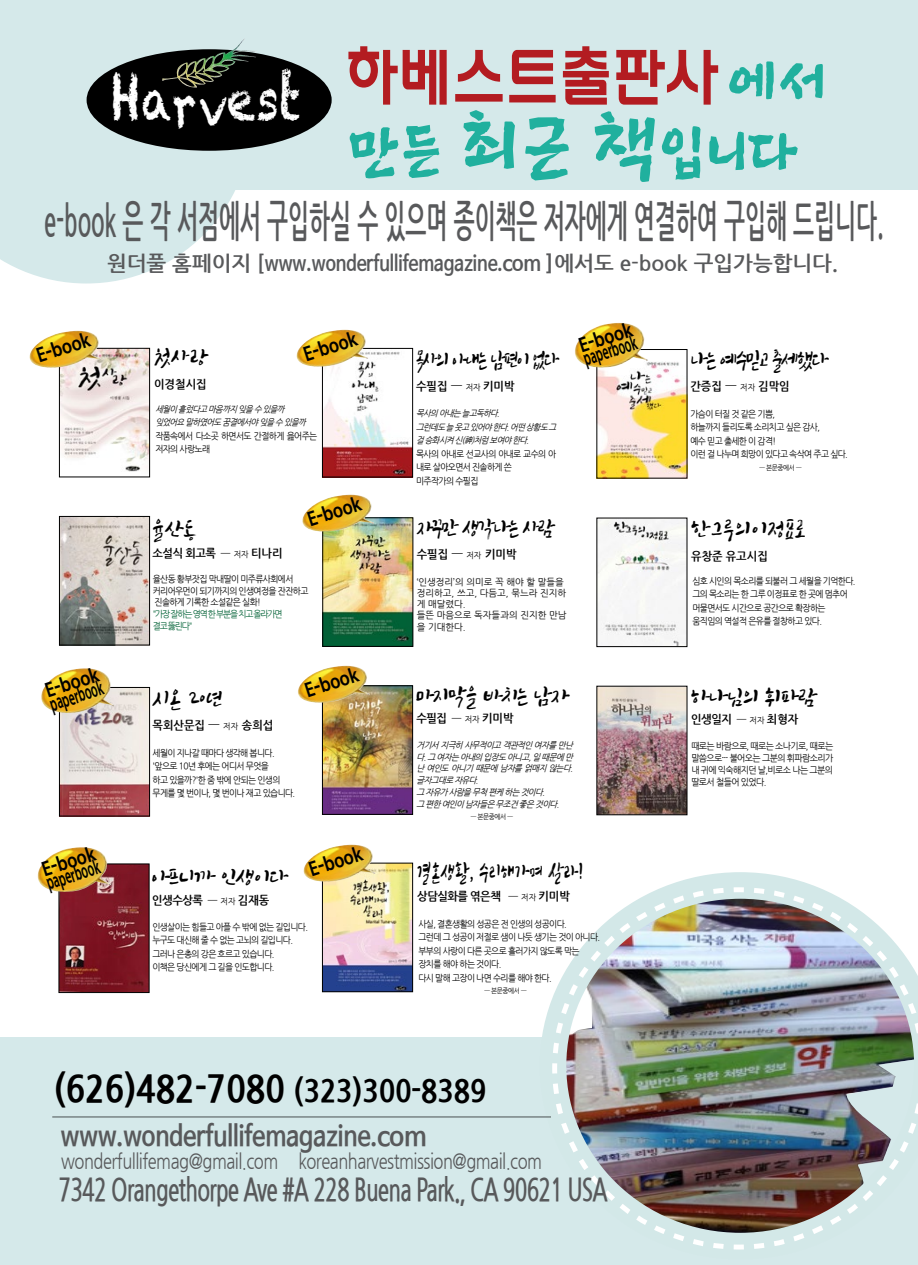
<style>
.page{position:relative;width:918px;height:1265px;background:#fff}
.page>*{position:absolute;margin:0;border:0;box-sizing:border-box;transform-origin:0 0}
.t1{font:63.18px "Korail 2007";color:#b31c21;scale:.85 1}
.t2{font:62.65px "Jeju Hallasan OTF";color:#20b09e;scale:.86 1}
.t3{font:700 43.75px "Nanum Gothic";color:#58595b;scale:.51 1}
.t4{font:800 37.98px "Nanum Gothic";color:#000;scale:.85 1}
.t5{font:700 32.02px "Nanum Gothic";letter-spacing:-.04em;color:#58595b;scale:.66 1}
.t6{font:700 28px "Nanum Barun Gothic";color:#58595b;scale:.84 1}
.t7{font:25.2px "Makgeolli";letter-spacing:-.05em;color:#000;scale:.95 1}
.t8{font:25.2px "Makgeolli";letter-spacing:-.08em;color:#000;scale:.85 1}
.t9{font:25.2px "Makgeolli";color:#000;scale:.71 1}
.t10{font:25.2px "Makgeolli";letter-spacing:-.08em;color:#000;scale:.76 1}
.t11{font:25.2px "Makgeolli";color:#000;scale:.95 1}
.t12{font:700 21px "Nanum Barun Gothic";color:#58595b;scale:.84 1}
.t13{font:20.82px "Nanum Gothic";letter-spacing:-.03em;color:#58595b;scale:.79 1}
.t14{font:19.25px/14px "Korail 2007";color:#000;scale:.85 1}
.t15{font:700 11.72px "Nanum Gothic";color:#000;scale:.95 1}
.t16{font:700 11.72px "Nanum Gothic";letter-spacing:-.04em;color:#000;scale:.95 1}
.t17{font:9.28px/13.5px "Nanum Gothic";letter-spacing:-.07em;color:#000;scale:.93 1}
.t18{font:9.28px/11.7px "Nanum Gothic";letter-spacing:-.07em;color:#000;text-align:justify;scale:.95 1}
.t19{font:9.28px/11.4px "Nanum Gothic";color:#000}
.t20{font:9.28px/11.7px "Nanum Gothic";letter-spacing:-.13em;color:#006135;scale:.93 1}
.t21{font:italic 8.75px/11.7px "Nanum Gothic";color:#000;scale:.95 1}
.t22{font:italic 8.75px/13.5px "Nanum Gothic";color:#000;scale:.93 1}
.t23{font:7px "Nanum Gothic";letter-spacing:-.07em;color:#000;scale:.93 1}
.s1{font-family:"Jeju Hallasan OTF";font-size:62.65px;color:#20b09e}
.s2{font-size:77px}
.s3{font-family:"Nanum Gothic"}
.s4{font-weight:400;font-size:13.47px}
.s5{font-weight:400;font-size:8.4px}
.s6{font-weight:400}
.s7{font-family:"Nanum Myeongjo"}
.s8{font-size:31.68px}
.s9{font-size:26.78px}
</style>
<div class="page">
<svg style="left:0;top:0;width:252px;height:284px;background:#daebec"></svg>
<div style="left:173px;top:0;width:744px;height:189px;background:#d5e9ea"></div>
<div style="left:0;top:1038px;width:918px;height:227px;background:#d5e9ea"></div>
<svg style="left:540px;top:872px;width:271px;height:166px"></svg>
<div style="left:87px;top:49px;width:245px;height:102px;background:#000;border-radius:50%"></div>
<img style="left:162px;top:38px;width:95px;height:50px">
<img style="left:599px;top:520px;width:86px;height:125px">
<img style="left:324px;top:520px;width:87px;height:125px">
<div style="left:322px;top:518px;width:91px;height:129px;border:1px solid #000"></div>
<img style="left:61px;top:518px;width:87px;height:125px">
<div style="left:59px;top:516px;width:91px;height:129px;border:1px solid #000"></div>
<img style="left:550px;top:885px;width:368px;height:365px">
<hr style="left:52px;top:1116px;width:499px;height:2px;background:#000">
<img style="left:302px;top:495px;width:74px;height:39px">
<img style="left:61px;top:689px;width:87px;height:125px">
<div style="left:59px;top:687px;width:91px;height:129px;border:1px solid #000"></div>
<img style="left:599px;top:688px;width:86px;height:125px">
<div style="left:597px;top:686px;width:90px;height:129px;border:1px solid #000"></div>
<img style="left:324px;top:688px;width:87px;height:125px">
<div style="left:322px;top:686px;width:91px;height:129px;border:1px solid #000"></div>
<img style="left:298px;top:666px;width:73px;height:39px">
<img style="left:61px;top:866px;width:86px;height:125px">
<img style="left:324px;top:865px;width:87px;height:125px">
<div style="left:322px;top:863px;width:91px;height:129px;border:1px solid #000"></div>
<img style="left:303px;top:845px;width:74px;height:39px">
<img style="left:61px;top:350px;width:87px;height:122px">
<div style="left:59px;top:348px;width:91px;height:129px;border:1px solid #000"></div>
<img style="left:599px;top:362px;width:86px;height:114px">
<img style="left:324px;top:352px;width:87px;height:123px">
<div style="left:322px;top:348px;width:91px;height:129px;border:1px solid #000"></div>
<img style="left:29px;top:331px;width:74px;height:39px">
<img style="left:296px;top:330px;width:74px;height:39px">
<img style="left:575px;top:323px;width:74px;height:47px">
<img style="left:41px;top:668px;width:74px;height:48px">
<img style="left:37px;top:847px;width:75px;height:47px">
<h1 class="t1" style="left:111px;top:39px;width:843px"><sub>H</sub><sub>arves</sub><sub>t</sub> 하베스트출판사<span class="s1">에서</span></h1>
<h2 class="t2" style="left:348px;top:121px;width:525px">만든 <span class="s2">최근 책</span>입니다</h2>
<h3 class="t3" style="left:44px;top:199px;width:1648px">e-book 은 각 서점에서 구입하실 수 있으며 종이책은 저자에게 연결하여 구입해 드립니다.</h3>
<h3 class="t12" style="left:107px;top:253px;width:872px"><span class="s3">원더풀 홈페이지 [</span>www.wonderfullifemagazine.com ]<span class="s3">에서도 e-book 구입가능합니다.</span></h3>
<h3 class="t14" style="left:35px;top:350px;width:66px;rotate:-18deg">E-book</h3>
<h3 class="t14" style="left:302px;top:349px;width:66px;rotate:-18deg">E-book</h3>
<h3 class="t14" style="left:578px;top:340px;width:66px;rotate:-18deg">E-book paperbook</h3>
<h3 class="t7" style="left:154px;top:343px;width:58px">첫사랑</h3>
<p class="t22" style="left:155px;top:402px;width:166px">세월이 흘렀다고 마음까지 잊을 수 있을까 잊었어요 말하였어도 꿈결에서야 잊을 수 있을까</p>
<p class="t17" style="left:155px;top:429px;width:176px">작품속에서 다소곳 하면서도 간절하게 읊어주는 저자의 사랑노래</p>
<h3 class="t10" style="left:416px;top:345px;width:190px">목사의 아내는 남편이 없다</h3>
<p class="t15" style="left:416px;top:380px;width:105px">수필집 <span class="s4">―</span> <span class="s5">저자</span> 키미박</p>
<p class="t22" style="left:416px;top:407px;width:155px">목사의 아내는 늘고독하다.<br>그런데도 늘 웃고 있어야 한다.어떤 상황도 그 걸 승화시켜 신(神)처럼 보여야 한다.</p>
<p class="t17" style="left:416px;top:447px;width:152px">목사의 아내로 선교사의 아내로 교수의 아 내로 살아오면서 진솔하게 쓴<br>미주작가의 수필집</p>
<p class="t15" style="left:154px;top:378px;width:57px">이경철시집</p>
<h3 class="t7" style="left:152px;top:514px;width:48px">율산동</h3>
<p class="t16" style="left:153px;top:548px;width:138px">소설식 회고록 <span class="s6">―</span> <span class="s5">저자</span> 티나리</p>
<h3 class="t14" style="left:306px;top:514px;width:66px;rotate:-18deg">E-book</h3>
<p class="t17" style="left:153px;top:573px;width:169px;line-height:11.7px">율산동 황부잣집 막내딸이 미주류사회에서 커리어우먼이 되기까지의 인생여정을 잔잔하고 진솔하게 기록한 소설같은 실화!</p>
<p class="t20" style="left:153px;top:609px;width:141px">"가장 잘하는 영역 한 부분을 치고 올라가면 결코 뚫린다"</p>
<h3 class="t8" style="left:417px;top:513px;width:164px">자꾸만 생각나는 사람</h3>
<p class="t15" style="left:417px;top:548px;width:106px">수필집 <span class="s4">―</span> <span class="s5">저자</span> 키미박</p>
<p class="t19" style="left:417px;top:576px;width:151px">‘인생정리’의 의미로 꼭 해야 할 말들을 정리하고, 쓰고, 다듬고, 묶느라 진지하 게 매달렸다.<br>들뜬 마음으로 독자들과의 진지한 만남 을 기대한다.</p>
<h3 class="t8" style="left:690px;top:345px;width:164px">나는 예수믿고 출세했다</h3>
<p class="t15" style="left:690px;top:380px;width:106px">간증집 <span class="s4">―</span> <span class="s5">저자</span> 김막임</p>
<p class="t17" style="left:690px;top:407px;width:171px">가슴이 터질 것 같은 기쁨,<br>하늘까지 들리도록 소리치고 싶은 감사,<br>예수 믿고 출세한 이 감격!<br>이런 걸 나누며 희망이 있다고 속삭여 주고 싶다.</p>
<p class="t23" style="left:759px;top:465px;width:48px"><span class="s7">—</span> 본문중에서 <span class="s7">—</span></p>
<h3 class="t11" style="left:691px;top:514px;width:122px">한그루의이정표로</h3>
<p class="t17" style="left:692px;top:574px;width:177px">심호 시인의 목소리를 되불러 그 세월을 기억한다. 그의 목소리는 한 그루 이정표로 한 곳에 멈추어 머물면서도 시간으로 공간으로 확장하는 움직임의 역설적 은유를 절창하고 있다.</p>
<p class="t15" style="left:691px;top:550px;width:82px">유창준 유고시집</p>
<h3 class="t14" style="left:44px;top:685px;width:66px;rotate:-18deg">E-book paperbook</h3>
<h3 class="t14" style="left:41px;top:864px;width:66px;rotate:-18deg">E-book paperbook</h3>
<h3 class="t14" style="left:303px;top:685px;width:66px;rotate:-18deg">E-book</h3>
<h3 class="t7" style="left:415px;top:681px;width:164px">마지막을 바치는 남자</h3>
<h3 class="t7" style="left:690px;top:682px;width:136px">하나님의 휘파람</h3>
<h3 class="t7" style="left:153px;top:684px;width:76px">시온 20년</h3>
<p class="t15" style="left:153px;top:719px;width:129px">목회산문집 <span class="s4">―</span> <span class="s5">저자</span> 송희섭</p>
<p class="t17" style="left:153px;top:746px;width:155px">세월이 지나갈 때마다 생각해 봅니다. '앞으로 10년 후에는 어디서 무엇을<br>하고 있을까?'한 줌 밖에 안되는 인생의 무게를 몇 번이나, 몇 번이나 재고 있습니다.</p>
<p class="t18" style="left:691px;top:741px;width:151px">때로는 바람으로, 때로는 소나기로, 때로는 말씀으로<span class="s7">···</span> 불어오는 그분의 휘파람소리가 내 귀에 익숙해지던 날,비로소 나는 그분의 딸로서 철들어 있었다.</p>
<p class="t15" style="left:416px;top:713px;width:104px">수필집 <span class="s6">―</span> <span class="s5">저자</span> 키미박</p>
<p class="t15" style="left:691px;top:714px;width:114px">인생일지 <span class="s6">―</span> <span class="s5">저자</span> 최형자</p>
<p class="t21" style="left:416px;top:739px;width:168px">거기서 지극히 사무적이고 객관적인 여자를 만난 다.그 여자는 아내의 입장도 아니고,일 때문에 만 난 여인도 아니기 때문에 남자를 얽매지 않는다. 글자그대로 자유다.<br>그 자유가 사람을 무척 편케 하는 것이다.<br>그 편한 여인이 남자들은 무조건 좋은 것이다.</p>
<p class="t23" style="left:470px;top:813px;width:48px"><span class="s7">—</span> 본문중에서 <span class="s7">—</span></p>
<h3 class="t14" style="left:307px;top:864px;width:66px;rotate:-18deg">E-book</h3>
<h3 class="t7" style="left:151px;top:862px;width:146px">아프니까 인생이다</h3>
<h3 class="t9" style="left:417px;top:857px;width:236px">결혼생활, 수리해가며 살라!</h3>
<p class="t17" style="left:418px;top:917px;width:197px">사실, 결혼생활의 성공은 전 인생의 성공이다.<br>그런데 그 성공이 저절로 샘이 나듯 생기는 것이 아니다. 부부의 사랑이 다른 곳으로 흘러가지 않도록 막는 장치를 해야 하는 것이다.<br>다시 말해 고장이 나면 수리를 해야 한다.</p>
<p class="t23" style="left:484px;top:987px;width:48px"><span class="s7">—</span> 본문중에서 <span class="s7">—</span></p>
<p class="t16" style="left:417px;top:891px;width:162px">상담실화를 엮은책 <span class="s6">―</span> <span class="s5">저자</span> 키미박</p>
<p class="t16" style="left:152px;top:894px;width:125px">인생수상록 <span class="s6">―</span> <span class="s5">저자</span> 김재동</p>
<p class="t17" style="left:152px;top:920px;width:169px">인생살이는 힘들고 아플 수 밖에 없는 길입니다. 누구도 대신해 줄 수 없는 고뇌의 길입니다. 그러나 은총의 강은 흐르고 있습니다.<br>이책은 당신에게 그 길을 인도합니다.</p>
<h3 class="t4" style="left:54px;top:1069px;width:510px">(626)482-7080 <span class="s8">(323)300-8389</span></h3>
<h3 class="t6" style="left:61px;top:1122px;width:437px">www.wonderfullifemagazine.<span class="s9">com</span></h3>
<h3 class="t13" style="left:61px;top:1151px;width:610px">wonderfullifemag@gmail.com koreanharvestmission@gmail.com</h3>
<h3 class="t5" style="left:58px;top:1174px;width:834px">7342 Orangethorpe Ave #A 228 Buena Park., CA 90621 USA</h3>
</div>
